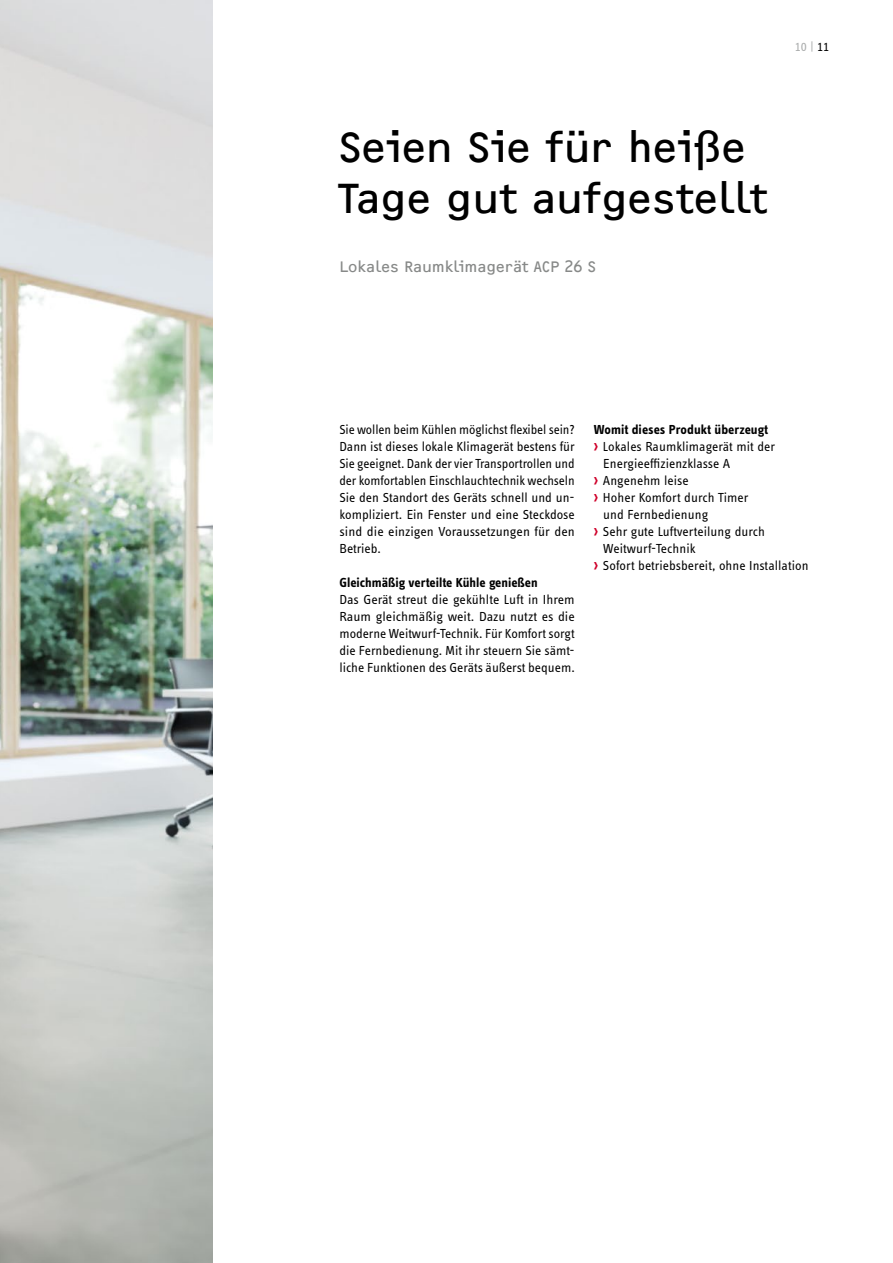
<style>
.page{position:relative;width:893px;height:1263px;background:#fff}
.page>*{position:absolute;margin:0;border:0;box-sizing:border-box;transform-origin:0 0}
.t1{font:43.5px/51px "F2 FOCR Bczyk Com";color:#000}
.t2{font:15.75px "F2 FOCR Bczyk Com";letter-spacing:-.005em;color:#878988}
.t3{font:13.5px/17px "STE Info Text";letter-spacing:.005em;color:#000;text-align:justify}
.t4{font:700 13.5px "STE Info Text";color:#000}
.t5{font:13.5px "STE Info Text";color:#abadad}
.s1{color:#000}
.s2{font-family:"F2 FOCR Bczyk Com";font-size:16.5px;color:#cf002a}
</style>
<div class="page">
<img style="left:0;top:0;width:212px;height:1263px">
<p class="t5" style="left:795px;top:39px;width:36px">10 | <span class="s1">11</span></p>
<h1 class="t1" style="left:338px;top:122px;width:431px">Seien Sie für heiße<br>Tage gut aufgestellt</h1>
<p class="t2" style="left:339px;top:258px;width:258px">Lokales Raumklimagerät ACP 26 S</p>
<p class="t3" style="left:339px;top:421px;width:237px">Sie wollen beim Kühlen möglichst flexibel sein?<br>Dann ist dieses lokale Klimagerät bestens für Sie geeignet. Dank der vier Transportrollen und der komfortablen Einschlauchtechnik wechseln Sie den Standort des Geräts schnell und un&shy;kompliziert. Ein Fenster und eine Steckdose sind die einzigen Voraussetzungen für den Betrieb.</p>
<p class="t4" style="left:339px;top:574px;width:200px">Gleichmäßig verteilte Kühle genießen</p>
<p class="t3" style="left:339px;top:591px;width:237px">Das Gerät streut die gekühlte Luft in Ihrem Raum gleichmäßig weit. Dazu nutzt es die moderne Weitwurf-Technik. Für Komfort sorgt die Fernbedienung. Mit ihr steuern Sie sämt&shy;liche Funktionen des Geräts äußerst bequem.</p>
<p class="t4" style="left:594px;top:421px;width:176px">Womit dieses Produkt überzeugt</p>
<p class="t3" style="left:594px;top:438px;width:183px"><span class="s2">›</span> Lokales Raumklimagerät mit der</p>
<p class="t3" style="left:603px;top:455px;width:129px">Energieeffizienzklasse A</p>
<p class="t3" style="left:594px;top:472px;width:96px"><span class="s2">›</span> Angenehm leise</p>
<p class="t3" style="left:594px;top:489px;width:156px"><span class="s2">›</span> Hoher Komfort durch Timer</p>
<p class="t3" style="left:603px;top:506px;width:107px">und Fernbedienung</p>
<p class="t3" style="left:594px;top:523px;width:173px"><span class="s2">›</span> Sehr gute Luftverteilung durch</p>
<p class="t3" style="left:603px;top:540px;width:94px">Weitwurf-Technik</p>
<p class="t3" style="left:594px;top:557px;width:216px"><span class="s2">›</span> Sofort betriebsbereit, ohne Installation</p>
</div>
